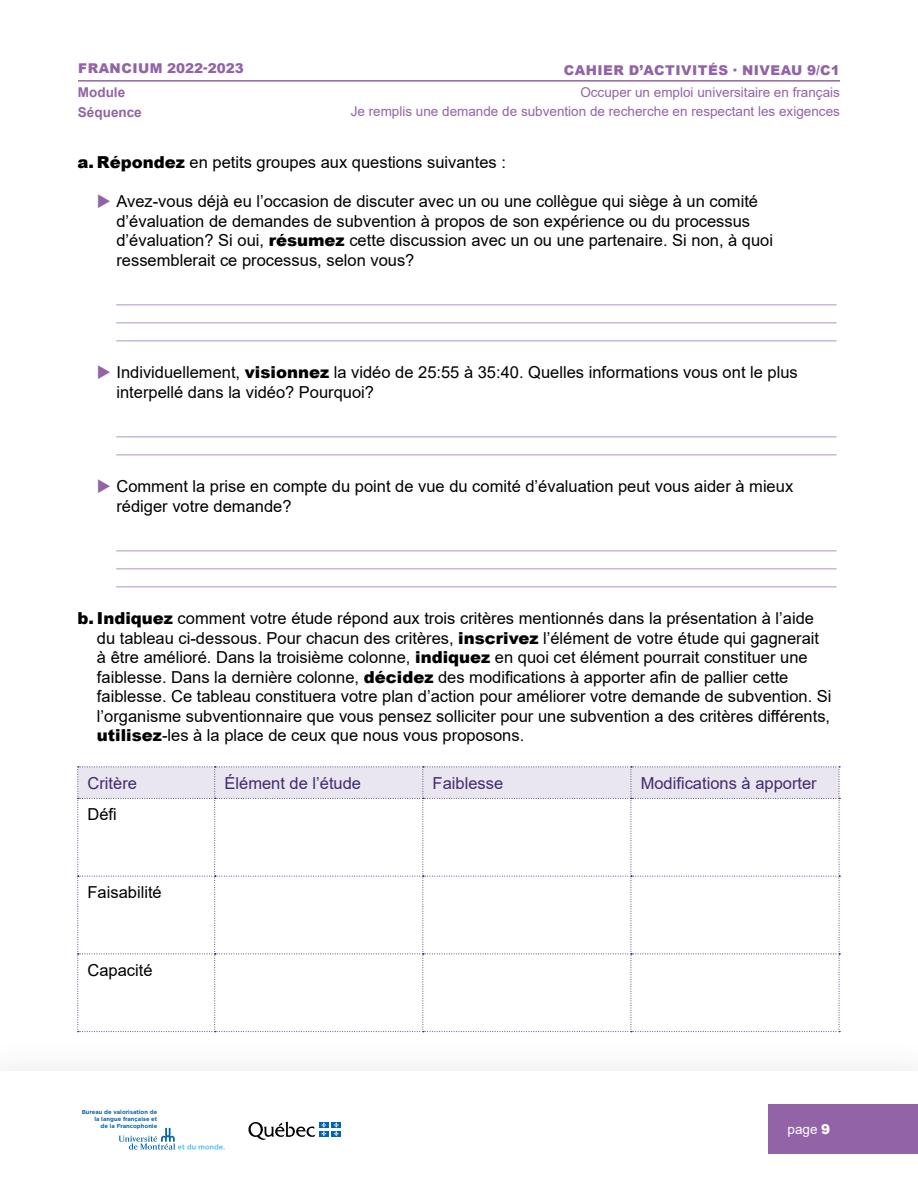
<style>
.page{position:relative;width:918px;height:1188px;background:#fff}
.page>*{position:absolute;margin:0;border:0;box-sizing:border-box;transform-origin:0 0}
.t1{font:16.5px/19.5px "Arial";color:#000}
.t2{font:16.5px "Arial";color:#422a6f}
.t3{font:13.5px "Arial";color:#9263a7}
.t4{font:900 13.5px "Arial";letter-spacing:.035em;color:#9263a7}
.t5{font:700 13.5px "Arial";color:#9263a7}
.t6{font:13.5px "Arial";color:#fff}
.t7{font:700 5.85px/6.8px "Gotham";color:#0f65af;text-align:right}
.s1{font-weight:900}
.s2{color:#9263a7}
</style>
<div class="page">
<div style="left:768px;top:1105px;width:150px;height:49px;background:#9263a7"></div>
<hr style="left:78px;top:80px;width:195px;height:2px;background:#9263a7">
<hr style="left:273px;top:80px;width:567px;height:2px;background:#9263a7">
<div style="left:319px;top:1122px;width:10px;height:6px;background:#0063af"></div>
<div style="left:331px;top:1122px;width:10px;height:6px;background:#0063af"></div>
<div style="left:319px;top:1131px;width:10px;height:6px;background:#0063af"></div>
<svg style="left:248px;top:1122px;width:78px;height:18px"></svg>
<div style="left:331px;top:1131px;width:10px;height:6px;background:#0063af"></div>
<svg style="left:334px;top:1122px;width:5px;height:14px"></svg>
<svg style="left:119px;top:1128px;width:106px;height:22px"></svg>
<hr style="left:116px;top:304px;width:720px;height:1px;background:#c6b1d6">
<hr style="left:116px;top:322px;width:720px;height:1px;background:#c6b1d6">
<hr style="left:116px;top:340px;width:720px;height:1px;background:#c6b1d6">
<hr style="left:116px;top:436px;width:720px;height:1px;background:#c6b1d6">
<hr style="left:116px;top:454px;width:720px;height:1px;background:#c6b1d6">
<hr style="left:116px;top:550px;width:720px;height:1px;background:#c6b1d6">
<hr style="left:116px;top:568px;width:720px;height:1px;background:#c6b1d6">
<hr style="left:116px;top:586px;width:720px;height:1px;background:#c6b1d6">
<svg style="left:77px;top:767px;width:763px;height:265px"></svg>
<p class="t4" style="left:78px;top:59px;width:167px">FRANCIUM 2022-2023</p>
<p class="t4" style="left:564px;top:60px;width:278px">CAHIER D’ACTIVITÉS · NIVEAU 9/C1</p>
<p class="t5" style="left:78px;top:82px;width:49px">Module</p>
<p class="t3" style="left:580px;top:83px;width:261px">Occuper un emploi universitaire en français</p>
<p class="t5" style="left:78px;top:103px;width:65px">Séquence</p>
<p class="t3" style="left:351px;top:101px;width:491px">Je remplis une demande de subvention de recherche en respectant les exigences</p>
<p class="t1" style="left:77px;top:152px;width:430px"><span class="s1">a. Répondez</span> en petits groupes aux questions suivantes :</p>
<p class="t1" style="left:116px;top:191px;width:658px;text-indent:-20px"><span class="s2">◆</span> Avez-vous déjà eu l’occasion de discuter avec un ou une collègue qui siège à un comité d’évaluation de demandes de subvention à propos de son expérience ou du processus d’évaluation? Si oui, <span class="s1">résumez</span> cette discussion avec un ou une partenaire. Si non, à quoi ressemblerait ce processus, selon vous?</p>
<p class="t1" style="left:116px;top:362px;width:683px;text-indent:-20px"><span class="s2">◆</span> Individuellement, <span class="s1">visionnez</span> la vidéo de 25:55 à 35:40. Quelles informations vous ont le plus interpellé dans la vidéo? Pourquoi?</p>
<p class="t1" style="left:116px;top:476px;width:678px;text-indent:-20px"><span class="s2">◆</span> Comment la prise en compte du point de vue du comité d’évaluation peut vous aider à mieux rédiger votre demande?</p>
<p class="t1" style="left:97px;top:608px;width:736px;text-indent:-20px"><span class="s1">b. Indiquez</span> comment votre étude répond aux trois critères mentionnés dans la présentation à l’aide du tableau ci-dessous. Pour chacun des critères, <span class="s1">inscrivez</span> l’élément de votre étude qui gagnerait à être amélioré. Dans la troisième colonne, <span class="s1">indiquez</span> en quoi cet élément pourrait constituer une faiblesse. Dans la dernière colonne, <span class="s1">décidez</span> des modifications à apporter afin de pallier cette faiblesse. Ce tableau constituera votre plan d’action pour améliorer votre demande de subvention. Si l’organisme subventionnaire que vous pensez solliciter pour une subvention a des critères différents, <span class="s1">utilisez</span>-les à la place de ceux que nous vous proposons.</p>
<p class="t2" style="left:88px;top:771px;width:51px">Critère</p>
<p class="t2" style="left:225px;top:771px;width:138px">Élément de l’étude</p>
<p class="t2" style="left:433px;top:771px;width:72px">Faiblesse</p>
<p class="t2" style="left:641px;top:771px;width:178px">Modifications à apporter</p>
<p class="t1" style="left:88px;top:805px;width:31px">Défi</p>
<p class="t1" style="left:88px;top:882px;width:76px">Faisabilité</p>
<p class="t1" style="left:88px;top:960px;width:67px">Capacité</p>
<p class="t7" style="left:82px;top:1109px;width:77px">Bureau de valorisation de la langue française et<br>de la Francophonie</p>
<p class="t6" style="left:788px;top:1120px;width:44px">page <span class="s1">9</span></p>
</div>
